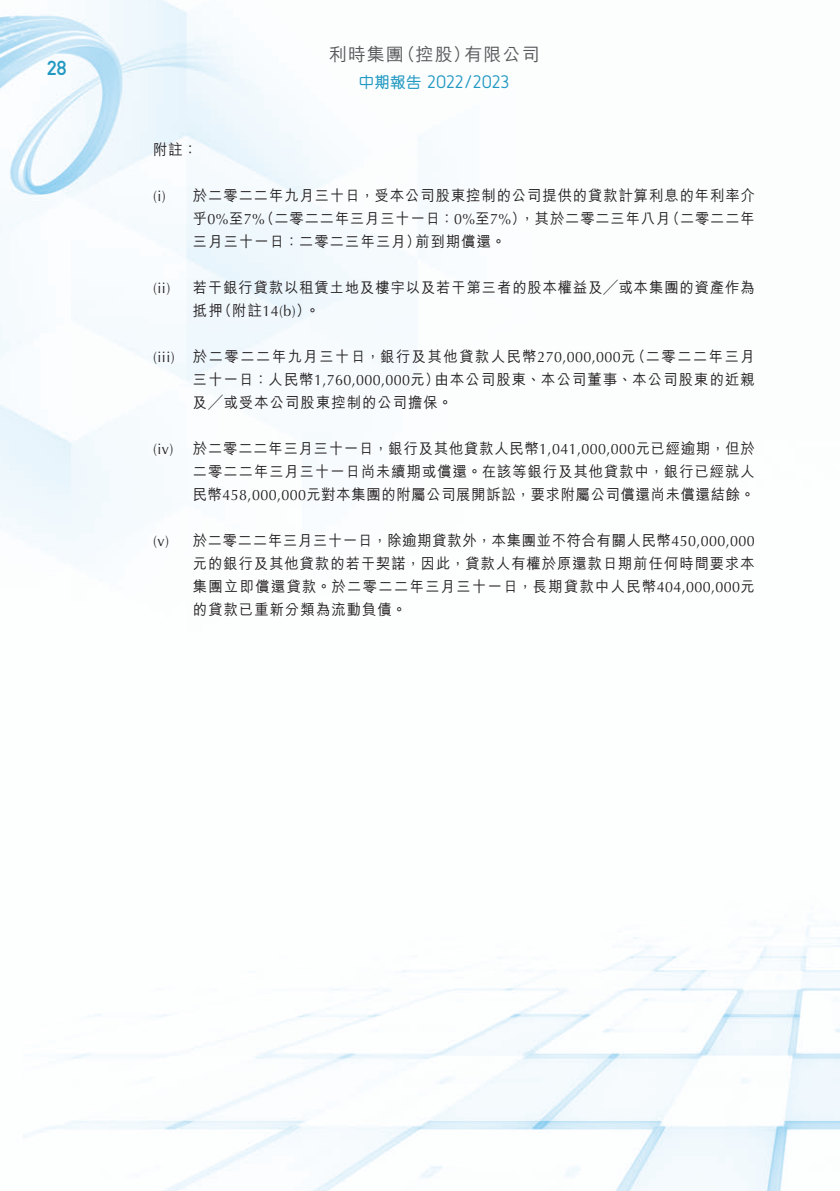
<style>
.page{position:relative;width:840px;height:1191px;background:#fff}
.page>*{position:absolute;margin:0;border:0;box-sizing:border-box;transform-origin:0 0}
.t1{font:20px "DIN Mittelschrift Std";color:#2299c2}
.t2{font:18px "Netto OT";letter-spacing:.01em;color:#2299c2}
.t3{font:500 18px "M Hei HK";letter-spacing:.06em;color:#57585a}
.t4{font:500 15px/23px "M Hei HK";letter-spacing:.07em;color:#231f20;text-align:justify;scale:.95 1}
.t5{font:15px "Optima LT Std";color:#231f20;scale:.95 1}
.s1{font-family:"M Yuen HK";font-weight:500;font-size:15.6px}
.s2{font-family:"Optima LT Std";font-weight:400}
</style>
<div class="page">
<img style="left:0;top:0;width:839px;height:1191px">
<h1 class="t1" style="left:47px;top:56px;width:21px">28</h1>
<p class="t3" style="left:328px;top:42px;width:212px">利時集團（控股）有限公司</p>
<p class="t2" style="left:358px;top:72px;width:152px"><span class="s1">中期報告</span> 2O22/2O23</p>
<p class="t4" style="left:153px;top:137px;width:48px">附註：</p>
<p class="t4" style="left:193px;top:183px;width:592px;text-indent:-40px"><span class="s2">(i)</span> 於二零二二年九月三十日，受本公司股東控制的公司提供的貸款計算利息的年利率介乎<span class="s2">0%</span>至<span class="s2">7%</span>（二零二二年三月三十一日：<span class="s2">0%</span>至<span class="s2">7%</span>），其於二零二三年八月（二零二二年三月三十一日：二零二三年三月）前到期償還。</p>
<p class="t5" style="left:153px;top:279px;width:19px">(ii)</p>
<p class="t4" style="left:193px;top:275px;width:592px">若干銀行貸款以租賃土地及樓宇以及若干第三者的股本權益及╱或本集團的資產作為抵押（附註<span class="s2">14(b)</span>）。</p>
<p class="t4" style="left:193px;top:344px;width:592px;text-indent:-40px"><span class="s2">(iii)</span> 於二零二二年九月三十日，銀行及其他貸款人民幣<span class="s2">270,000,000</span>元（二零二二年三月三十一日：人民幣<span class="s2">1,760,000,000</span>元）由本公司股東、本公司董事、本公司股東的近親及╱或受本公司股東控制的公司擔保。</p>
<p class="t5" style="left:153px;top:440px;width:23px">(iv)</p>
<p class="t4" style="left:193px;top:436px;width:592px">於二零二二年三月三十一日，銀行及其他貸款人民幣<span class="s2">1,041,000,000</span>元已經逾期，但於二零二二年三月三十一日尚未續期或償還。在該等銀行及其他貸款中，銀行已經就人民幣<span class="s2">458,000,000</span>元對本集團的附屬公司展開訴訟，要求附屬公司償還尚未償還結餘。</p>
<p class="t4" style="left:193px;top:528px;width:592px;text-indent:-40px"><span class="s2">(v)</span> 於二零二二年三月三十一日，除逾期貸款外，本集團並不符合有關人民幣<span class="s2">450,000,000</span>元的銀行及其他貸款的若干契諾，因此，貸款人有權於原還款日期前任何時間要求本集團立即償還貸款。於二零二二年三月三十一日，長期貸款中人民幣<span class="s2">404,000,000</span>元的貸款已重新分類為流動負債。</p>
</div>
